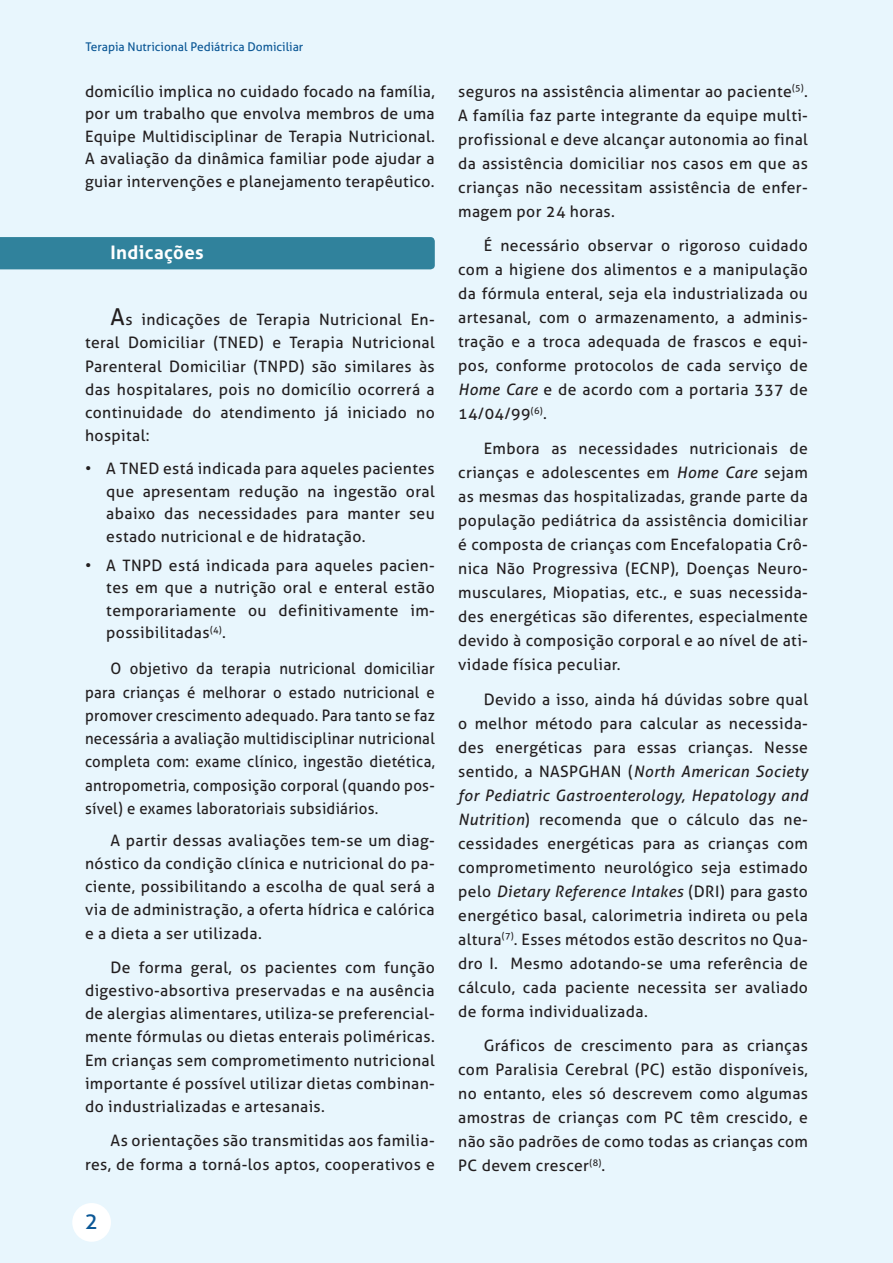
<style>
.page{position:relative;width:893px;height:1263px;background:#fff}
.page>*{position:absolute;margin:0;border:0;box-sizing:border-box;transform-origin:0 0}
.t1{font:22.5px "Aller";color:#0c5896}
.t2{font:700 18.6px "Aller";letter-spacing:.02em;color:#fff}
.t3{font:15.75px/24px "Aller";letter-spacing:.025em;color:#231f20;text-align:justify}
.t4{font:15.75px/23.2px "Aller";letter-spacing:.025em;color:#231f20;text-align:justify;scale:.95 1}
.t5{font:12px "Aller";color:#0c5896}
.s1{font-size:23.25px}
.s2{font-style:italic}
</style>
<div class="page">
<div style="left:0;top:0;width:892px;height:1263px;background:#e8f6fd"></div>
<div style="left:72px;top:1203px;width:39px;height:39px;background:#fff;border-radius:50%"></div>
<div style="left:0;top:237px;width:435px;height:32px;background:#30829c"></div>
<p class="t5" style="left:85px;top:39px;width:219px">Terapia Nutricional Pediátrica Domiciliar</p>
<p class="t3" style="left:85px;top:80px;width:351px;line-height:22.6px">domicílio implica no cuidado focado na família, por um trabalho que envolva membros de uma Equipe Multidisciplinar de Terapia Nutricional.<br>A avaliação da dinâmica familiar pode ajudar a guiar intervenções e planejamento terapêutico.</p>
<p class="t2" style="left:111px;top:242px;width:95px">Indicações</p>
<p class="t3" style="left:85px;top:308px;width:351px;line-height:23.2px;text-indent:26px"><span class="s1">A</span>s indicações de Terapia Nutricional En&shy;teral Domiciliar (TNED) e Terapia Nutricional Parenteral Domiciliar (TNPD) são similares às das hospitalares, pois no domicílio ocorrerá a continuidade do atendimento já iniciado no hospital:</p>
<p class="t3" style="left:106px;top:458px;width:330px;line-height:22.5px;text-indent:-21px">• A TNED está indicada para aqueles pacientes que apresentam redução na ingestão oral abaixo das necessidades para manter seu estado nutricional e de hidratação.</p>
<p class="t3" style="left:106px;top:554px;width:330px;line-height:22.5px;text-indent:-21px">• A TNPD está indicada para aqueles pacien&shy;tes em que a nutrição oral e enteral estão temporariamente ou definitivamente im&shy;possibilitadas<sup>(4)</sup>.</p>
<p class="t4" style="left:85px;top:657px;width:370px;text-indent:26px">O objetivo da terapia nutricional domiciliar para crianças é melhorar o estado nutricional e promover crescimento adequado. Para tanto se faz necessária a avaliação multidisciplinar nutricional completa com: exame clínico, ingestão dietética, antropometria, composição corporal (quando pos&shy;sível) e exames laboratoriais subsidiários.</p>
<p class="t3" style="left:85px;top:829px;width:351px;line-height:23.2px;text-indent:26px">A partir dessas avaliações tem-se um diag&shy;nóstico da condição clínica e nutricional do pa&shy;ciente, possibilitando a escolha de qual será a via de administração, a oferta hídrica e calórica e a dieta a ser utilizada.</p>
<p class="t3" style="left:85px;top:955px;width:351px;line-height:23.2px;text-indent:26px">De forma geral, os pacientes com função digestivo-absortiva preservadas e na ausência de alergias alimentares, utiliza-se preferencial&shy;mente fórmulas ou dietas enterais poliméricas.<br>Em crianças sem comprometimento nutricional importante é possível utilizar dietas combinan&shy;do industrializadas e artesanais.</p>
<p class="t3" style="left:85px;top:1128px;width:351px;text-align:right">As orientações são transmitidas aos familia&shy;res, de forma a torná-los aptos, cooperativos e</p>
<h1 class="t1" style="left:85px;top:1207px;width:15px">2</h1>
<p class="t3" style="left:458px;top:79px;width:351px">seguros na assistência alimentar ao paciente<sup>(5)</sup>.<br>A família faz parte integrante da equipe multi&shy;profissional e deve alcançar autonomia ao final da assistência domiciliar nos casos em que as crianças não necessitam assistência de enfer&shy;magem por 24 horas.</p>
<p class="t3" style="left:458px;top:234px;width:351px;text-indent:26px">É necessário observar o rigoroso cuidado com a higiene dos alimentos e a manipulação da fórmula enteral, seja ela industrializada ou artesanal, com o armazenamento, a adminis&shy;tração e a troca adequada de frascos e equi&shy;pos, conforme protocolos de cada serviço de <span class="s2">Home Care</span> e de acordo com a portaria 337 de 14/04/99<sup>(6)</sup>.</p>
<p class="t3" style="left:458px;top:436px;width:351px;text-indent:26px">Embora as necessidades nutricionais de crianças e adolescentes em <span class="s2">Home Care</span> sejam as mesmas das hospitalizadas, grande parte da população pediátrica da assistência domiciliar é composta de crianças com Encefalopatia Crô&shy;nica Não Progressiva (ECNP), Doenças Neuro&shy;musculares, Miopatias, etc., e suas necessida&shy;des energéticas são diferentes, especialmente devido à composição corporal e ao nível de ati&shy;vidade física peculiar.</p>
<p class="t3" style="left:458px;top:687px;width:351px;text-indent:26px">Devido a isso, ainda há dúvidas sobre qual o melhor método para calcular as necessida&shy;des energéticas para essas crianças. Nesse sentido, a NASPGHAN (<span class="s2">North American Society for Pediatric Gastroenterology, Hepatology and Nutrition</span>) recomenda que o cálculo das ne&shy;cessidades energéticas para as crianças com comprometimento neurológico seja estimado pelo <span class="s2">Dietary Reference Intakes</span> (DRI) para gasto energético basal, calorimetria indireta ou pela altura<sup>(7)</sup>. Esses métodos estão descritos no Qua&shy;dro I. Mesmo adotando-se uma referência de cálculo, cada paciente necessita ser avaliado de forma individualizada.</p>
<p class="t3" style="left:458px;top:1034px;width:351px;text-indent:26px">Gráficos de crescimento para as crianças com Paralisia Cerebral (PC) estão disponíveis, no entanto, eles só descrevem como algumas amostras de crianças com PC têm crescido, e não são padrões de como todas as crianças com PC devem crescer<sup>(8)</sup>.</p>
</div>
